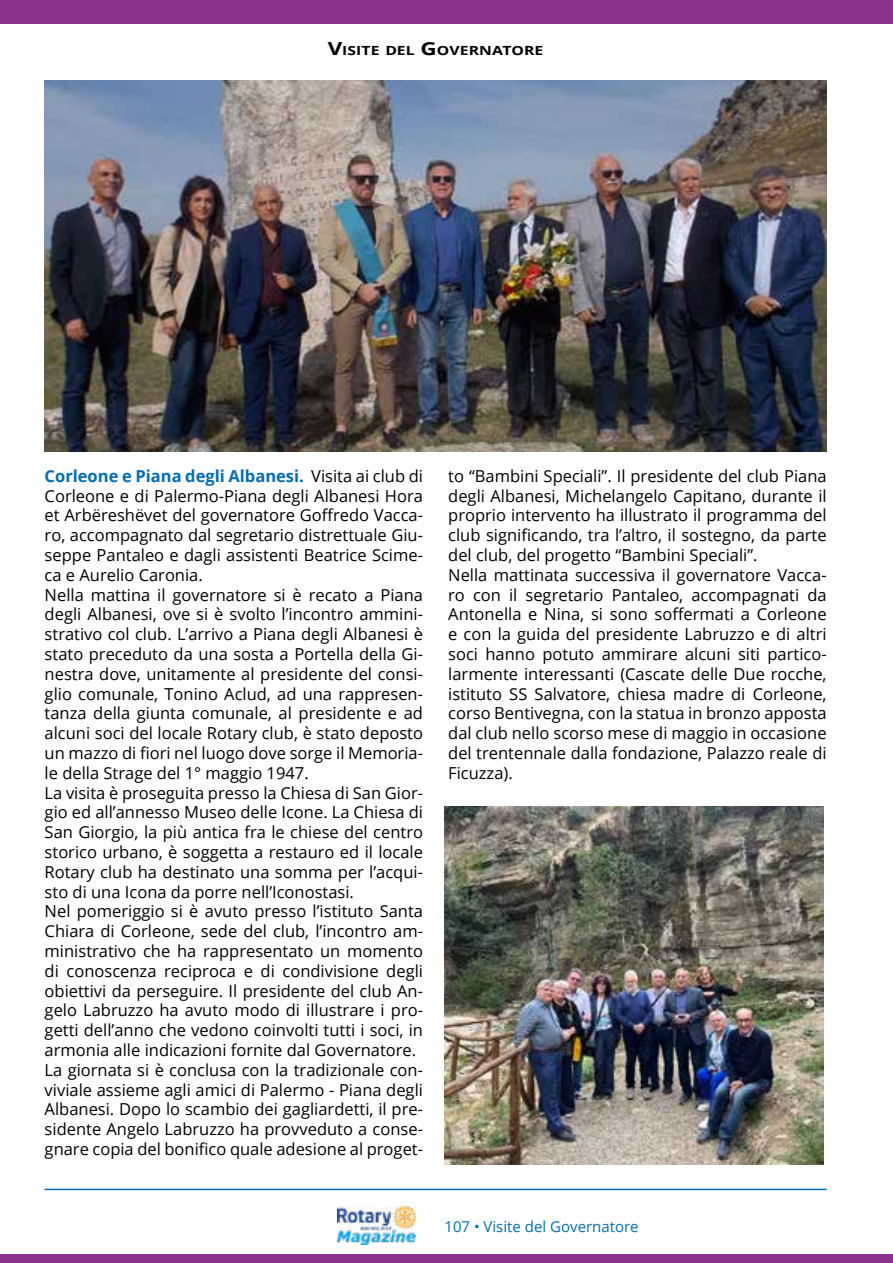
<style>
.page{position:relative;width:893px;height:1263px;background:#fff}
.page>*{position:absolute;margin:0;border:0;box-sizing:border-box;transform-origin:0 0}
.t1{font:16.5px/19.8px "Open Sans";color:#000}
.t2{font:15px "Open Sans";color:#006db8}
.t3{font:700 12.6px "Open Sans";letter-spacing:.005em;color:#000;scale:1.25 1}
.s1{font-size:18px}
.s2{font-weight:700;color:#006db8}
</style>
<div class="page">
<img style="left:337px;top:1206px;width:79px;height:39px">
<hr style="left:45px;top:1189px;width:782px;height:1px;background:#006db8">
<div style="left:0;top:1254px;width:893px;height:9px;background:#88348a"></div>
<div style="left:0;top:0;width:893px;height:23px;background:#88348a"></div>
<img style="left:45px;top:80px;width:782px;height:371px">
<img style="left:445px;top:806px;width:378px;height:358px">
<p class="t3" style="left:328px;top:42px;width:174px"><span class="s1">V</span>ISITE DEL <span class="s1">G</span>OVERNATORE</p>
<p class="t1" style="left:45px;top:465px;width:380px"><span class="s2">Corleone e Piana degli Albanesi.</span> Visita ai club di Corleone e di Palermo-Piana degli Albanesi Hora et Arbëreshëvet del governatore Goffredo Vacca&shy;ro, accompagnato dal segretario distrettuale Giu&shy;seppe Pantaleo e dagli assistenti Beatrice Scime&shy;ca e Aurelio Caronia.<br>Nella mattina il governatore si è recato a Piana degli Albanesi, ove si è svolto l’incontro ammini&shy;strativo col club. L’arrivo a Piana degli Albanesi è stato preceduto da una sosta a Portella della Gi&shy;nestra dove, unitamente al presidente del consi&shy;glio comunale, Tonino Aclud, ad una rappresen&shy;tanza della giunta comunale, al presidente e ad alcuni soci del locale Rotary club, è stato deposto un mazzo di fiori nel luogo dove sorge il Memoria&shy;le della Strage del 1° maggio 1947.<br>La visita è proseguita presso la Chiesa di San Gior&shy;gio ed all’annesso Museo delle Icone. La Chiesa di San Giorgio, la più antica fra le chiese del centro storico urbano, è soggetta a restauro ed il locale Rotary club ha destinato una somma per l’acqui&shy;sto di una Icona da porre nell’Iconostasi.<br>Nel pomeriggio si è avuto presso l’istituto Santa Chiara di Corleone, sede del club, l’incontro am&shy;ministrativo che ha rappresentato un momento di conoscenza reciproca e di condivisione degli obiettivi da perseguire. Il presidente del club An&shy;gelo Labruzzo ha avuto modo di illustrare i pro&shy;getti dell’anno che vedono coinvolti tutti i soci, in armonia alle indicazioni fornite dal Governatore.<br>La giornata si è conclusa con la tradizionale con&shy;viviale assieme agli amici di Palermo - Piana degli Albanesi. Dopo lo scambio dei gagliardetti, il pre&shy;sidente Angelo Labruzzo ha provveduto a conse&shy;gnare copia del bonifico quale adesione al proget-</p>
<p class="t1" style="left:448px;top:465px;width:380px">to “Bambini Speciali”. Il presidente del club Piana degli Albanesi, Michelangelo Capitano, durante il proprio intervento ha illustrato il programma del club significando, tra l’altro, il sostegno, da parte del club, del progetto “Bambini Speciali”.<br>Nella mattinata successiva il governatore Vacca&shy;ro con il segretario Pantaleo, accompagnati da Antonella e Nina, si sono soffermati a Corleone e con la guida del presidente Labruzzo e di altri soci hanno potuto ammirare alcuni siti partico&shy;larmente interessanti (Cascate delle Due rocche, istituto SS Salvatore, chiesa madre di Corleone, corso Bentivegna, con la statua in bronzo apposta dal club nello scorso mese di maggio in occasione del trentennale dalla fondazione, Palazzo reale di Ficuzza).</p>
<p class="t2" style="left:444px;top:1216px;width:196px">107 • Visite del Governatore</p>
</div>
